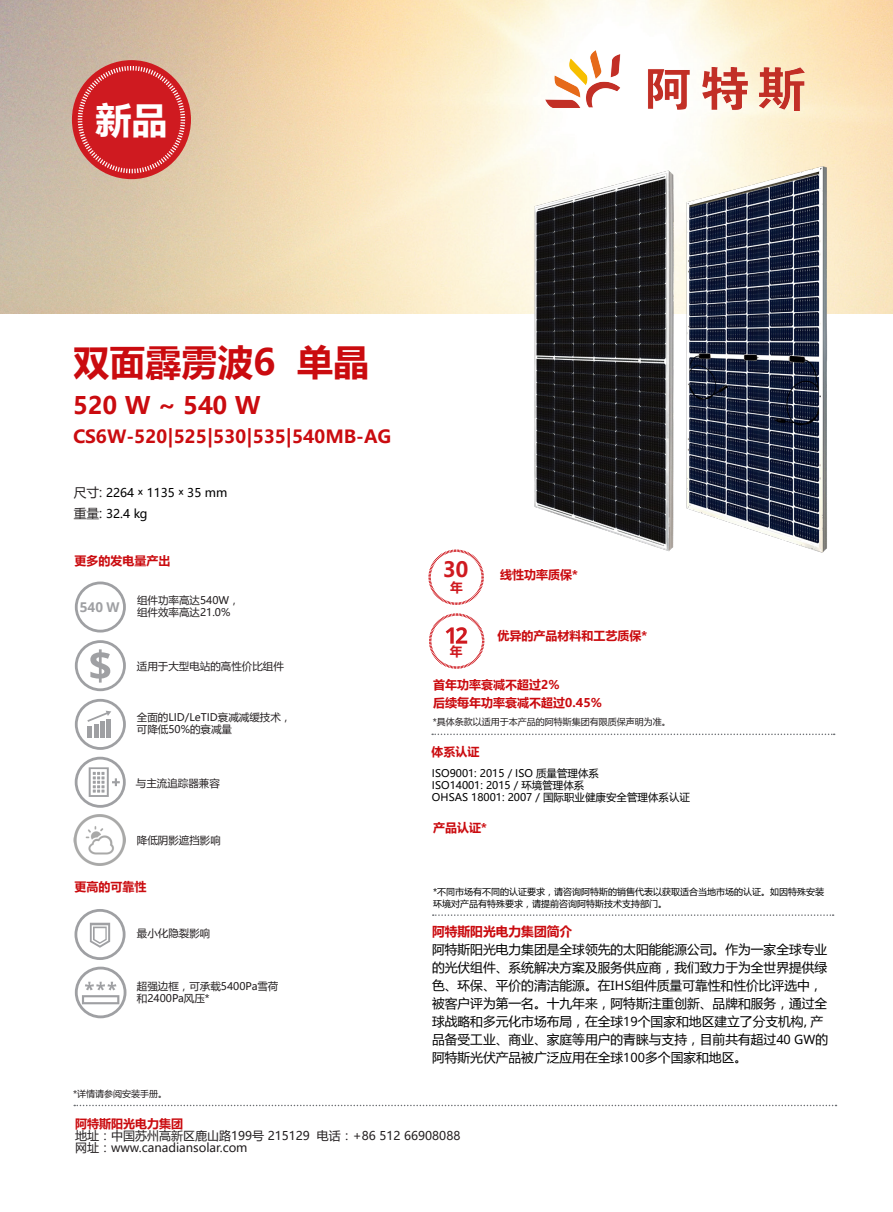
<style>
.page{position:relative;width:893px;height:1212px;background:#fff}
.page>*{position:absolute;margin:0;border:0;box-sizing:border-box;transform-origin:0 0}
.disclaimer{font:700 36px "Microsoft Ya Hei";color:#ca0b0f}
.disclaimer-2{font:700 36px "Microsoft Ya Hei";color:#fff}
.disclaimer-3{font:700 24px "Microsoft Ya Hei";color:#ca0b0f}
.subheading{font:700 21px "Microsoft Ya Hei";color:#cf1a20}
.disclaimer-4{font:700 18px "Microsoft Ya Hei";color:#ca0b0f}
.disclaimer-5{font:700 13.5px "Noto Sans";color:#9fa0a3}
.copy{font:12.75px/18px "Microsoft Ya Hei";color:#000}
.subheading-2{font:700 12.75px "Microsoft Ya Hei";color:#cf1a20}
.disclaimer-6{font:12px/12px "Microsoft Ya Hei";color:#231f20}
.disclaimer-7{font:700 12px "Microsoft Ya Hei";color:#ca0b0f}
.copy_no_baseline_gri{font:12px "Microsoft Ya Hei";color:#000}
.disclaimer-8{font:10.5px/12px "Microsoft Ya Hei";color:#231f20}
.disclaimer-9{font:10.5px/12px "Microsoft Ya Hei";color:#000}
.disclaimer-10{font:9px/12px "Microsoft Ya Hei";color:#000}
.disclaimer-11{font:9px "Microsoft Ya Hei";color:#231f20}
.s1{font-size:12.75px;color:#231f20}
.s2{font-family:"Noto Sans"}
.s3{font-weight:700;color:#ca0b0f}
</style>
<div class="page">
<img style="left:0;top:0;width:893px;height:314px">
<img style="left:647px;top:128px;width:219px;height:425px">
<div style="left:72px;top:60px;width:119px;height:119px;background:#cf1a20;border-radius:50%"></div>
<svg style="left:78px;top:66px;width:107px;height:107px"></svg>
<img style="left:517px;top:158px;width:167px;height:395px">
<svg style="left:74px;top:1105px;width:762px;height:1px"></svg>
<svg style="left:433px;top:914px;width:401px;height:2px"></svg>
<svg style="left:432px;top:733px;width:403px;height:2px"></svg>
<svg style="left:429px;top:613px;width:55px;height:56px"></svg>
<svg style="left:75px;top:757px;width:51px;height:51px"></svg>
<svg style="left:75px;top:909px;width:51px;height:51px"></svg>
<svg style="left:75px;top:699px;width:51px;height:51px"></svg>
<svg style="left:75px;top:640px;width:51px;height:51px"></svg>
<svg style="left:75px;top:581px;width:51px;height:51px"></svg>
<img style="left:73px;top:814px;width:53px;height:52px">
<svg style="left:75px;top:967px;width:51px;height:51px"></svg>
<svg style="left:428px;top:550px;width:56px;height:55px"></svg>
<img style="left:545px;top:51px;width:260px;height:59px">
<p class="disclaimer-2" style="left:95px;top:95px;width:73px">新品</p>
<p class="disclaimer" style="left:73px;top:337px;width:297px">双面霹雳波6 单晶</p>
<p class="disclaimer-3" style="left:73px;top:389px;width:189px">520 W ~ 540 W</p>
<p class="disclaimer-4" style="left:73px;top:424px;width:320px">CS6W-520|525|530|535|540MB-AG</p>
<p class="copy_no_baseline_gri" style="left:74px;top:484px;width:155px"><span class="s1">尺寸:</span> 2264 <span class="s2">ˣ</span> 1135 <span class="s2">ˣ</span> 35 mm</p>
<p class="copy_no_baseline_gri" style="left:74px;top:505px;width:75px"><span class="s1">重量:</span> 32.4 kg</p>
<p class="disclaimer-7" style="left:74px;top:552px;width:97px">更多的发电量产出</p>
<p class="disclaimer-5" style="left:80px;top:597px;width:41px">540 W</p>
<p class="disclaimer-8" style="left:137px;top:594px;width:104px">组件功率高达540W，组件效率高达21.0%</p>
<p class="disclaimer-8" style="left:137px;top:660px;width:148px">适用于大型电站的高性价比组件</p>
<p class="disclaimer-8" style="left:137px;top:710px;width:156px">全面的LID/LeTID衰减减缓技术，</p>
<p class="disclaimer-8" style="left:137px;top:722px;width:97px">可降低50%的衰减量</p>
<p class="disclaimer-8" style="left:136px;top:776px;width:85px">与主流追踪器兼容</p>
<p class="disclaimer-8" style="left:137px;top:834px;width:85px">降低阴影遮挡影响</p>
<p class="disclaimer-7" style="left:75px;top:878px;width:74px">更高的可靠性</p>
<p class="disclaimer-8" style="left:137px;top:926px;width:75px">最小化隐裂影响</p>
<p class="disclaimer-8" style="left:137px;top:980px;width:143px">超强边框，可承载5400Pa雪荷</p>
<p class="disclaimer-8" style="left:137px;top:992px;width:74px">和2400Pa风压*</p>
<p class="disclaimer-11" style="left:73px;top:1087px;width:96px">*详情请参阅安装手册。</p>
<p class="subheading" style="left:443px;top:555px;width:27px">30</p>
<p class="subheading-2" style="left:450px;top:578px;width:14px">年</p>
<p class="subheading-2" style="left:450px;top:643px;width:14px">年</p>
<p class="disclaimer-7" style="left:500px;top:567px;width:79px">线性功率质保*</p>
<p class="disclaimer-7" style="left:497px;top:627px;width:151px">优异的产品材料和工艺质保*</p>
<p class="disclaimer-7" style="left:433px;top:677px;width:128px">首年功率衰减不超过2%</p>
<p class="disclaimer-7" style="left:433px;top:695px;width:170px">后续每年功率衰减不超过0.45%</p>
<p class="disclaimer-11" style="left:433px;top:716px;width:240px">*具体条款以适用于本产品的阿特斯集团有限质保声明为准。</p>
<p class="disclaimer-7" style="left:431px;top:743px;width:49px">体系认证</p>
<p class="disclaimer-9" style="left:432px;top:767px;width:260px">ISO9001: 2015 / ISO 质量管理体系<br>ISO14001: 2015 / 环境管理体系<br>OHSAS 18001: 2007 / 国际职业健康安全管理体系认证</p>
<p class="disclaimer-7" style="left:433px;top:819px;width:55px">产品认证*</p>
<p class="disclaimer-10" style="left:433px;top:885px;width:393px">*不同市场有不同的认证要求，请咨询阿特斯的销售代表以获取适合当地市场的认证。如因特殊安装环境对产品有特殊要求，请提前咨询阿特斯技术支持部门。</p>
<p class="copy" style="left:432px;top:922px;width:398px"><span class="s3">阿特斯阳光电力集团简介<br></span>阿特斯阳光电力集团是全球领先的太阳能能源公司。作为一家全球专业的光伏组件、系统解决方案及服务供应商，我们致力于为全世界提供绿色、环保、平价的清洁能源。在<span class="s2">IHS</span>组件质量可靠性和性价比评选中，被客户评为第一名。十九年来，阿特斯注重创新、品牌和服务，通过全球战略和多元化市场布局，在全球<span class="s2">19</span>个国家和地区建立了分支机构<span class="s2">,</span> 产品备受工业、商业、家庭等用户的青睐与支持，目前共有超过<span class="s2">40 GW</span>的阿特斯光伏产品被广泛应用在全球<span class="s2">100</span>多个国家和地区。</p>
<p class="disclaimer-6" style="left:75px;top:1118px;width:387px"><span class="s3">阿特斯阳光电力集团<br></span>地址：中国苏州高新区鹿山路199号 215129 电话：+86 512 66908088网址：www.canadiansolar.com</p>
</div>
